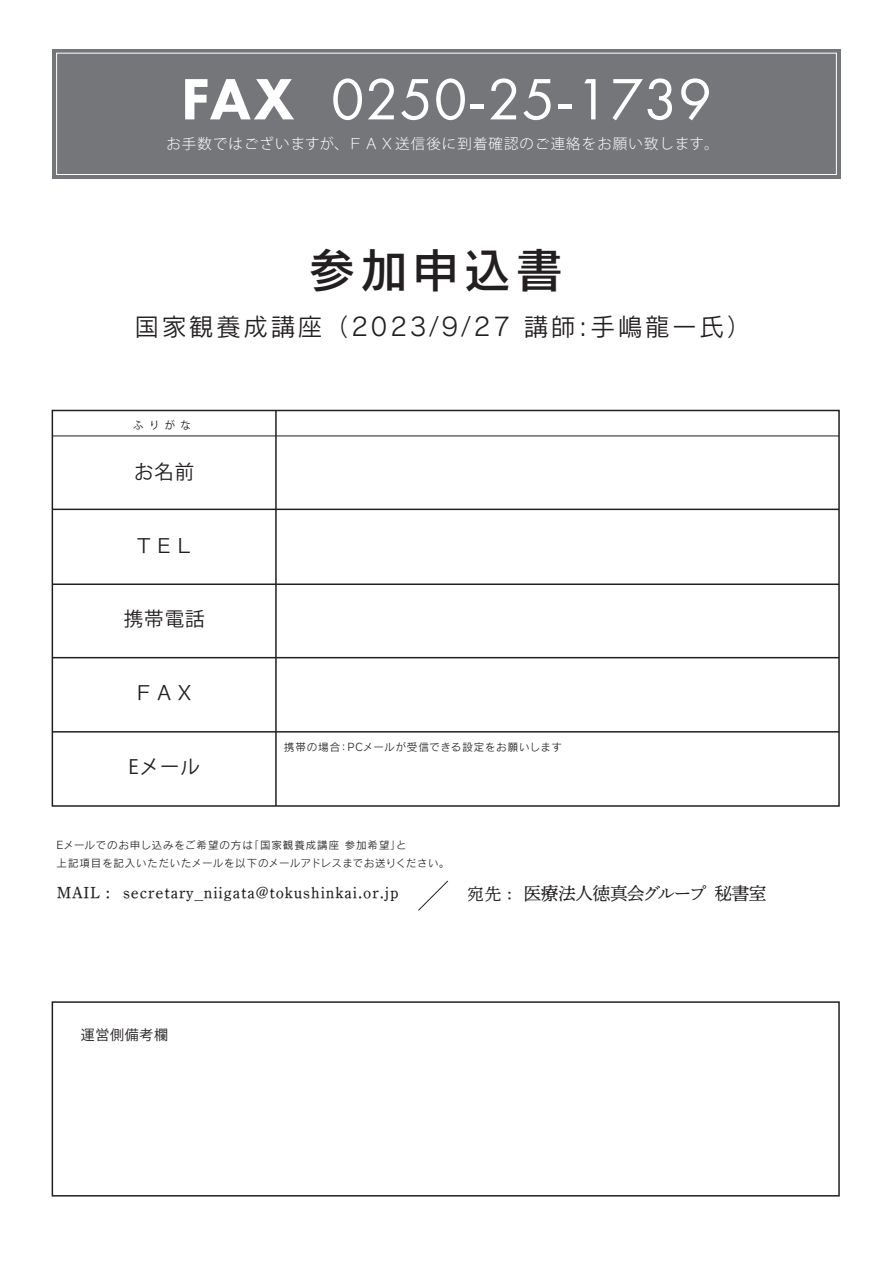
<style>
.page{position:relative;width:893px;height:1263px;background:#fff}
.page>*{position:absolute;margin:0;border:0;box-sizing:border-box;transform-origin:0 0}
.t1{font:60.45px "Futura PT";color:#fff}
.t2{font:47.1px "Rodin Pro DB";letter-spacing:.1em;color:#231f20}
.t3{font:24.75px "Rodin Pro M";letter-spacing:.1em;color:#231f20}
.t4{font:19.5px "Koz Go Pro";letter-spacing:.05em;color:#231f20}
.t5{font:19.5px "Koz Go Pr 6 N";color:#231f20}
.t6{font:17.55px "P Shuei N Min Std N L";letter-spacing:-.02em;color:#231f20}
.t7{font:16.35px "P Shuei N Min Std N L";letter-spacing:.06em;color:#231f20}
.t8{font:300 14.4px "Koz Go Pro";letter-spacing:.075em;color:#fff}
.t9{font:13.95px "Koz Go Pro";letter-spacing:.05em;color:#231f20}
.t10{font:10.5px/18px "Rodin Pro M";letter-spacing:.075em;color:#231f20}
.t11{font:10.5px "Koz Go Pro";color:#231f20}
.s1{font-weight:800}
.s2{font-size:16.35px}
</style>
<div class="page">
<div style="left:52px;top:49px;width:789px;height:130px;background:#757679"></div>
<div style="left:56px;top:53px;width:781px;height:122px;border:1px solid #fff"></div>
<div style="left:52px;top:410px;width:788px;height:397px;border:2px solid #231f20"></div>
<div style="left:52px;top:1001px;width:788px;height:195px;border:2px solid #231f20"></div>
<hr style="left:275px;top:410px;width:2px;height:396px;background:#231f20">
<hr style="left:52px;top:583px;width:787px;height:2px;background:#231f20">
<hr style="left:52px;top:657px;width:787px;height:1px;background:#231f20">
<hr style="left:52px;top:509px;width:787px;height:1px;background:#231f20">
<hr style="left:52px;top:436px;width:787px;height:1px;background:#231f20">
<hr style="left:52px;top:731px;width:787px;height:1px;background:#231f20">
<svg style="left:418px;top:880px;width:31px;height:31px"></svg>
<h1 class="t1" style="left:181px;top:63px;width:533px"><span class="s1">FAX</span> 0250-25-1739</h1>
<h3 class="t8" style="left:166px;top:134px;width:554px">お手数ではございますが、ＦＡＸ送信後に到着確認のご連絡をお願い致します。</h3>
<h2 class="t2" style="left:308px;top:239px;width:256px">参加申込書</h2>
<h3 class="t3" style="left:134px;top:311px;width:618px">国家観養成講座（2023/9/27 講師:手嶋龍一氏）</h3>
<p class="t11" style="left:133px;top:418px;width:59px">ふりがな</p>
<h3 class="t4" style="left:134px;top:459px;width:62px">お名前</h3>
<h3 class="t4" style="left:134px;top:533px;width:62px">ＴＥＬ</h3>
<h3 class="t4" style="left:124px;top:606px;width:82px">携帯電話</h3>
<h3 class="t5" style="left:134px;top:682px;width:62px">ＦＡＸ</h3>
<h3 class="t4" style="left:128px;top:754px;width:73px">Eメール</h3>
<p class="t10" style="left:284px;top:737px;width:280px">携帯の場合：PCメールが受信できる設定をお願いします</p>
<p class="t10" style="left:57px;top:836px;width:394px">Eメールでのお申し込みをご希望の方は「国家観養成講座参加希望」と<br>上記項目を記入いただいたメールを以下のメールアドレスまでお送りください。</p>
<h3 class="t7" style="left:57px;top:881px;width:343px">MAIL : secretary_niigata@tokushinkai.or.jp</h3>
<h3 class="t6" style="left:467px;top:881px;width:300px"><span class="s2">宛先 :</span> 医療法人徳真会グループ 秘書室</h3>
<h3 class="t9" style="left:81px;top:1025px;width:89px">運営側備考欄</h3>
</div>
